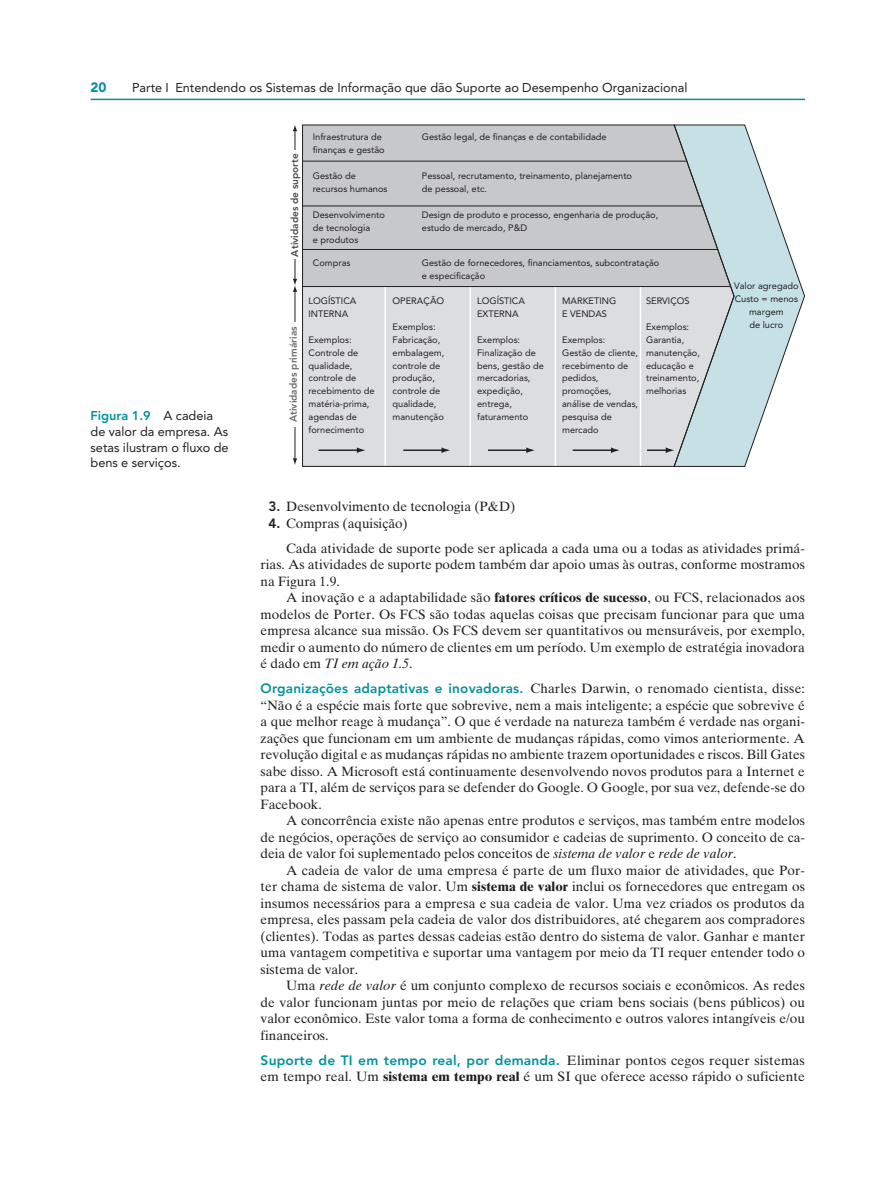
<style>
.page{position:relative;width:887px;height:1185px;background:#fff}
.page>*{position:absolute;margin:0;border:0;box-sizing:border-box;transform-origin:0 0}
.t1{font:13.5px/16.5px "Times Ten Roman";color:#231f20;text-align:justify}
.t2{font:800 13.5px "Avenir LT Std";letter-spacing:.01em;color:#00929f}
.t3{font:italic 13.5px "Times Ten";color:#231f20}
.t4{font:900 13.5px "Avenir LT Std";color:#00929f}
.t5{font:12.75px/15.8px "Avenir LT Std";color:#231f20}
.t6{font:800 10.05px "Avenir LT Std";color:#4a4b4c}
.t7{font:800 10.05px "Avenir LT Std";color:#696a6d}
.t8{font:9.3px/12.8px "Avenir LT Std";color:#231f20}
.s1{font-weight:800;color:#00929f}
.s2{font-family:"Avenir LT Std";font-weight:800}
.s3{font-family:"Times Ten";font-weight:700}
.s4{font-family:"Times Ten Roman";font-style:normal}
.s5{font-family:"Avenir LT Std";font-weight:800;color:#00929f}
.s6{font-family:"Times Ten";font-style:italic}
.s7{font-family:"Times Ten Roman";font-weight:400;color:#231f20}
</style>
<div class="page">
<hr style="left:91px;top:99px;width:714px;height:1px;background:#00929f">
<svg style="left:735px;top:125px;width:70px;height:342px"></svg>
<svg style="left:302px;top:124px;width:433px;height:343px;background:#ced1d3"></svg>
<hr style="left:302px;top:206px;width:401px;height:1px;background:#231f20">
<hr style="left:302px;top:249px;width:416px;height:1px;background:#231f20">
<hr style="left:302px;top:161px;width:385px;height:1px;background:#231f20">
<hr style="left:319px;top:449px;width:41px;height:2px;background:#231f20">
<svg style="left:357px;top:447px;width:8px;height:6px"></svg>
<hr style="left:295px;top:130px;width:1px;height:150px;background:#231f20">
<svg style="left:293px;top:125px;width:4px;height:6px"></svg>
<hr style="left:295px;top:290px;width:1px;height:170px;background:#231f20">
<svg style="left:293px;top:458px;width:4px;height:7px"></svg>
<svg style="left:293px;top:279px;width:4px;height:13px"></svg>
<hr style="left:404px;top:449px;width:41px;height:2px;background:#231f20">
<svg style="left:441px;top:447px;width:9px;height:6px"></svg>
<hr style="left:489px;top:449px;width:41px;height:2px;background:#231f20">
<svg style="left:526px;top:447px;width:9px;height:6px"></svg>
<hr style="left:573px;top:449px;width:41px;height:2px;background:#231f20">
<svg style="left:611px;top:447px;width:8px;height:6px"></svg>
<hr style="left:648px;top:449px;width:21px;height:2px;background:#231f20">
<svg style="left:666px;top:447px;width:8px;height:6px"></svg>
<div style="left:288px;top:150px;width:12px;height:109px;background:#fff"></div>
<div style="left:288px;top:322px;width:12px;height:104px;background:#fff"></div>
<p class="t4" style="left:91px;top:82px;width:17px">20</p>
<p class="t5" style="left:132px;top:81px;width:557px">Parte I Entendendo os Sistemas de Informação que dão Suporte ao Desempenho Organizacional</p>
<p class="t5" style="left:91px;top:409px;width:140px"><span class="s1">Figura 1.9</span> A cadeia de valor da empresa. As setas ilustram o fluxo de bens e serviços.</p>
<p class="t6" style="left:290px;top:256px;width:105px;rotate:-90deg">Atividades de suporte</p>
<p class="t7" style="left:289px;top:422px;width:97px;rotate:-90deg">Atividades primárias</p>
<p class="t8" style="left:313px;top:131px;width:73px">Infraestrutura de finanças e gestão</p>
<p class="t8" style="left:313px;top:170px;width:76px">Gestão de recursos humanos</p>
<p class="t8" style="left:422px;top:131px;width:186px">Gestão legal, de finanças e de contabilidade</p>
<p class="t8" style="left:422px;top:170px;width:212px">Pessoal, recrutamento, treinamento, planejamento de pessoal, etc.</p>
<p class="t8" style="left:313px;top:209px;width:74px">Desenvolvimento de tecnologia<br>e produtos</p>
<p class="t8" style="left:422px;top:209px;width:238px">Design de produto e processo, engenharia de produção, estudo de mercado, P&amp;D</p>
<p class="t8" style="left:313px;top:257px;width:39px">Compras</p>
<p class="t8" style="left:422px;top:257px;width:239px">Gestão de fornecedores, financiamentos, subcontratação e especificação</p>
<p class="t8" style="left:309px;top:295px;width:49px">LOGÍSTICA<br>INTERNA</p>
<p class="t8" style="left:309px;top:334px;width:68px">Exemplos:<br>Controle de qualidade, controle de recebimento de matéria-prima, agendas de fornecimento</p>
<p class="t8" style="left:393px;top:295px;width:53px">OPERAÇÃO</p>
<p class="t8" style="left:393px;top:321px;width:53px">Exemplos:<br>Fabricação, embalagem, controle de produção, controle de qualidade, manutenção</p>
<p class="t8" style="left:477px;top:295px;width:49px">LOGÍSTICA<br>EXTERNA</p>
<p class="t8" style="left:477px;top:334px;width:68px">Exemplos:<br>Finalização de bens, gestão de mercadorias, expedição, entrega, faturamento</p>
<p class="t8" style="left:562px;top:295px;width:56px">MARKETING<br>E VENDAS</p>
<p class="t8" style="left:562px;top:334px;width:78px">Exemplos:<br>Gestão de cliente, recebimento de pedidos, promoções, análise de vendas, pesquisa de mercado</p>
<p class="t8" style="left:646px;top:295px;width:45px">SERVIÇOS</p>
<p class="t8" style="left:646px;top:321px;width:55px">Exemplos:<br>Garantia, manutenção, educação e treinamento, melhorias</p>
<p class="t8" style="left:734px;top:280px;width:66px;text-align:center">Valor agregado<br>Custo = menos margem<br>de lucro</p>
<p class="t1" style="left:269px;top:499px;width:248px"><span class="s2">3.</span> Desenvolvimento de tecnologia (P&amp;D)</p>
<p class="t1" style="left:286px;top:512px;width:520px;line-height:25px;text-indent:-18px"><span class="s2">4.</span> Compras (aquisição)<br>Cada atividade de suporte pode ser aplicada a cada uma ou a todas as atividades primá-</p>
<p class="t1" style="left:261px;top:557px;width:546px">rias. As atividades de suporte podem também dar apoio umas às outras, conforme mostramos na Figura 1.9.</p>
<p class="t1" style="left:261px;top:590px;width:546px;text-indent:26px">A inovação e a adaptabilidade são <span class="s3">fatores críticos de sucesso</span>, ou FCS, relacionados aos modelos de Porter. Os FCS são todas aquelas coisas que precisam funcionar para que uma empresa alcance sua missão. Os FCS devem ser quantitativos ou mensuráveis, por exemplo, medir o aumento do número de clientes em um período. Um exemplo de estratégia inovadora</p>
<p class="t3" style="left:261px;top:658px;width:153px"><span class="s4">é dado em</span> TI em ação 1.5<span class="s4">.</span></p>
<p class="t1" style="left:261px;top:681px;width:546px"><span class="s5">Organizações adaptativas e inovadoras.</span> Charles Darwin, o renomado cientista, disse: “Não é a espécie mais forte que sobrevive, nem a mais inteligente; a espécie que sobrevive é a que melhor reage à mudança”. O que é verdade na natureza também é verdade nas organi&shy;zações que funcionam em um ambiente de mudanças rápidas, como vimos anteriormente. A revolução digital e as mudanças rápidas no ambiente trazem oportunidades e riscos. Bill Gates sabe disso. A Microsoft está continuamente desenvolvendo novos produtos para a Internet e para a TI, além de serviços para se defender do Google. O Google, por sua vez, defende-se do Facebook.</p>
<p class="t1" style="left:261px;top:813px;width:546px;text-indent:26px">A concorrência existe não apenas entre produtos e serviços, mas também entre modelos de negócios, operações de serviço ao consumidor e cadeias de suprimento. O conceito de ca&shy;deia de valor foi suplementado pelos conceitos de <span class="s6">sistema de valor</span> e <span class="s6">rede de valor</span>.</p>
<p class="t1" style="left:261px;top:863px;width:546px;text-indent:26px">A cadeia de valor de uma empresa é parte de um fluxo maior de atividades, que Por&shy;ter chama de sistema de valor. Um <span class="s3">sistema de valor</span> inclui os fornecedores que entregam os insumos necessários para a empresa e sua cadeia de valor. Uma vez criados os produtos da empresa, eles passam pela cadeia de valor dos distribuidores, até chegarem aos compradores (clientes). Todas as partes dessas cadeias estão dentro do sistema de valor. Ganhar e manter uma vantagem competitiva e suportar uma vantagem por meio da TI requer entender todo o sistema de valor.</p>
<p class="t1" style="left:261px;top:978px;width:546px;text-indent:26px">Uma <span class="s6">rede de valor</span> é um conjunto complexo de recursos sociais e econômicos. As redes de valor funcionam juntas por meio de relações que criam bens sociais (bens públicos) ou valor econômico. Este valor toma a forma de conhecimento e outros valores intangíveis e/ou financeiros.</p>
<p class="t2" style="left:261px;top:1054px;width:546px">Suporte de TI em tempo real, por demanda. <span class="s7">Eliminar pontos cegos requer sistemas</span></p>
<p class="t1" style="left:261px;top:1069px;width:546px">em tempo real. Um <span class="s3">sistema em tempo real</span> é um SI que oferece acesso rápido o suficiente</p>
</div>
